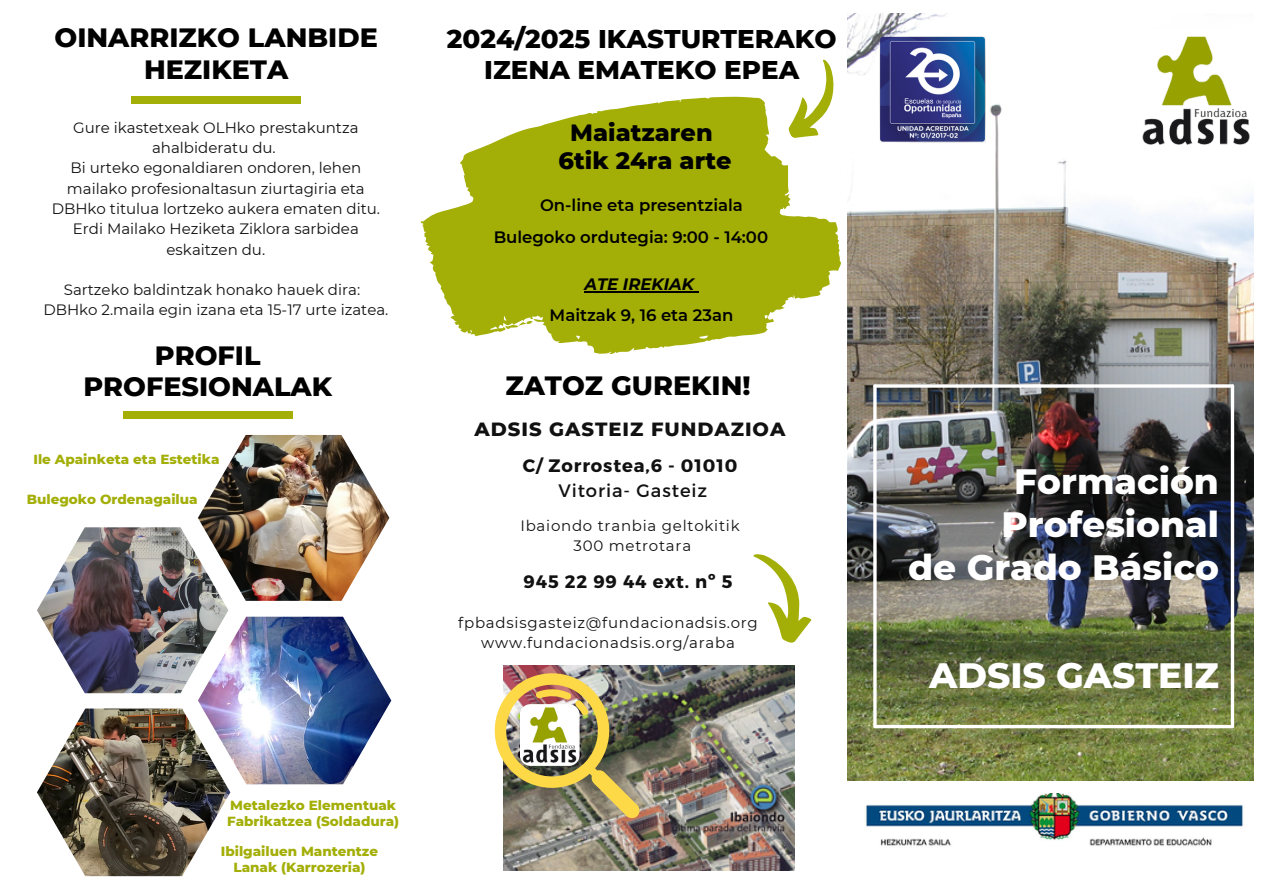
<style>
.page{position:relative;width:1263px;height:894px;background:#fff}
.page>*{position:absolute;margin:0;border:0;box-sizing:border-box;transform-origin:0 0}
.t1{font:800 36px/42.8px "Montserrat";color:#fff;text-align:right}
.t2{font:800 27px/31.5px "Montserrat";color:#000;text-align:center}
.t3{font:800 26.1px/30.3px "Montserrat";color:#000;text-align:center}
.t4{font:800 24px/28.2px "Montserrat";color:#000;text-align:center}
.t5{font:800 19.5px "Montserrat";letter-spacing:.05em;color:#111}
.t6{font:700 18px "Montserrat";letter-spacing:.05em;color:#111}
.t7{font:18px "Montserrat";letter-spacing:.05em;color:#111}
.t8{font:600 16.5px "Montserrat";color:#000}
.t9{font:italic 700 16.5px "Montserrat";color:#000}
.t10{font:15px/20.2px "Montserrat";color:#111;text-align:center}
.t11{font:15px "Montserrat";letter-spacing:.05em;color:#111}
.t12{font:800 13.5px/15.8px "Montserrat";color:#a3af07;text-align:center}
</style>
<div class="page">
<div style="left:131px;top:96px;width:170px;height:8px;background:#a3af07"></div>
<div style="left:123px;top:410px;width:170px;height:8px;background:#a3af07"></div>
<svg style="left:822px;top:59px;width:12px;height:38px"></svg>
<svg style="left:421px;top:97px;width:420px;height:257px;fill:#a3af07"></svg>
<svg style="left:467px;top:329px;width:5px;height:4px"></svg>
<svg style="left:505px;top:321px;width:28px;height:8px"></svg>
<svg style="left:753px;top:554px;width:59px;height:89px"></svg>
<img style="left:503px;top:665px;width:292px;height:204px">
<img style="left:494px;top:667px;width:146px;height:151px">
<img style="left:198px;top:435px;width:191px;height:165px">
<img style="left:37px;top:708px;width:193px;height:167px">
<img style="left:37px;top:527px;width:191px;height:166px">
<img style="left:198px;top:616px;width:193px;height:168px">
<img style="left:848px;top:14px;width:406px;height:766px">
<svg style="left:1136px;top:29px;width:118px;height:123px"></svg>
<hr style="left:875px;top:384px;width:357px;height:3px;background:#fff">
<svg style="left:875px;top:724px;width:357px;height:4px"></svg>
<hr style="left:1231px;top:386px;width:3px;height:338px;background:#fff">
<svg style="left:873px;top:386px;width:4px;height:340px"></svg>
<img style="left:866px;top:793px;width:377px;height:53px">
<img style="left:880px;top:37px;width:105px;height:105px">
<hr style="left:584px;top:291px;width:110px;height:1px;background:#000">
<p class="t2" style="left:55px;top:22px;width:325px">OINARRIZKO LANBIDE<br>HEZIKETA</p>
<h6 class="t10" style="left:73px;top:117px;width:287px">Gure ikastetxeak OLHko prestakuntza ahalbideratu du.</h6>
<p class="t10" style="left:52px;top:158px;width:330px">Bi urteko egonaldiaren ondoren, lehen mailako profesionaltasun ziurtagiria eta<br>DBHko titulua lortzeko aukera ematen ditu.</p>
<p class="t10" style="left:73px;top:219px;width:287px">Erdi Mailako Heziketa Ziklora sarbidea eskaitzen du.</p>
<p class="t10" style="left:64px;top:279px;width:298px">Sartzeko baldintzak honako hauek dira:</p>
<p class="t10" style="left:43px;top:300px;width:347px">DBHko 2.maila egin izana eta 15-17 urte izatea.</p>
<p class="t2" style="left:83px;top:339px;width:250px">PROFIL<br>PROFESIONALAK</p>
<h3 class="t12" style="left:33px;top:451px;width:188px">Ile Apainketa eta Estetika</h3>
<p class="t12" style="left:27px;top:491px;width:172px">Bulegoko Ordenagailua</p>
<h3 class="t3" style="left:447px;top:24px;width:391px">2024/2025 IKASTURTERAKO<br>IZENA EMATEKO EPEA</h3>
<p class="t4" style="left:558px;top:118px;width:174px">Maiatzaren<br>6tik 24ra arte</p>
<p class="t8" style="left:540px;top:195px;width:204px">On-line eta presentziala</p>
<p class="t8" style="left:494px;top:226px;width:276px">Bulegoko ordutegia: 9:00 - 14:00</p>
<p class="t9" style="left:584px;top:274px;width:111px">ATE IREKIAK</p>
<p class="t8" style="left:550px;top:305px;width:185px">Maitzak 9, 16 eta 23an</p>
<h5 class="t2" style="left:505px;top:369px;width:247px">ZATOZ GUREKIN!</h5>
<p class="t5" style="left:474px;top:417px;width:312px">ADSIS GASTEIZ FUNDAZIOA</p>
<p class="t6" style="left:523px;top:454px;width:216px">C/ Zorrostea,6 - 01010</p>
<p class="t7" style="left:558px;top:479px;width:150px">Vitoria- Gasteiz</p>
<h4 class="t11" style="left:520px;top:516px;width:221px">Ibaiondo tranbia geltokitik</h4>
<p class="t11" style="left:574px;top:536px;width:119px">300 metrotara</p>
<p class="t6" style="left:524px;top:569px;width:210px">945 22 99 44 ext. nº 5</p>
<p class="t11" style="left:458px;top:613px;width:301px">fpbadsisgasteiz@fundacionadsis.org</p>
<p class="t11" style="left:481px;top:633px;width:255px">www.fundacionadsis.org/araba</p>
<p class="t12" style="left:227px;top:797px;width:174px;text-align:left">Metalezko Elementuak<br>Fabrikatzea (Soldadura)</p>
<p class="t12" style="left:221px;top:842px;width:159px">Ibilgailuen Mantentze<br>Lanak (Karrozeria)</p>
<p class="t1" style="left:908px;top:459px;width:312px">Formación<br>Profesional<br>de Grado Básico</p>
<p class="t1" style="left:929px;top:653px;width:291px">ADSIS GASTEIZ</p>
</div>
